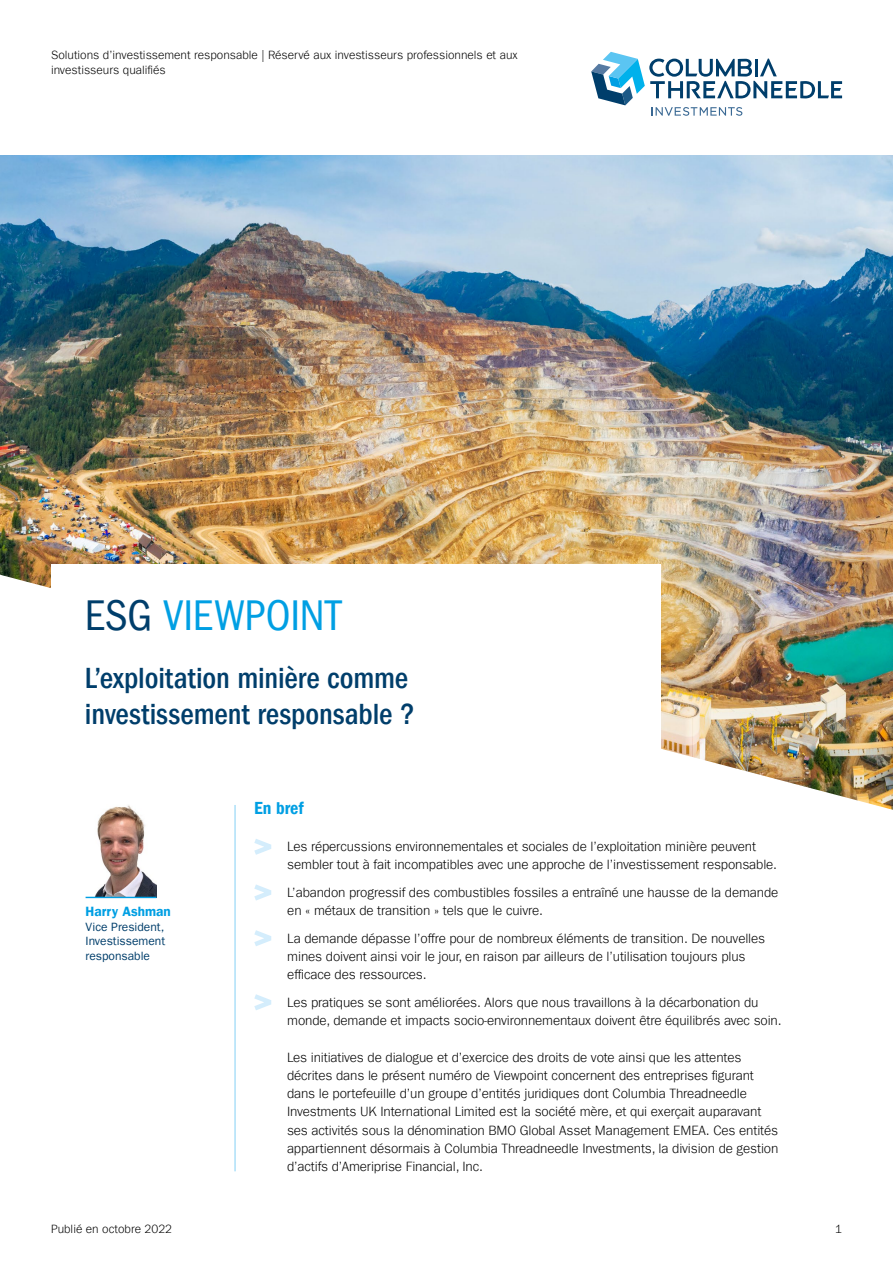
<style>
.page{position:relative;width:893px;height:1263px;background:#fff}
.page>*{position:absolute;margin:0;border:0;box-sizing:border-box;transform-origin:0 0}
.t1{font:condensed 44.1px "ITC Frank Gofor Ameriprise";letter-spacing:-.005em;color:#009fe3}
.t2{font:500 condensed 30px/36px "ITC Frank Gofor Ameriprise";color:#003e6b}
.t3{font:18px "ITC Frank Gofor Ameriprise Dm Cn";color:#009fe3}
.t4{font:300 13.5px/18.3px "ITC Frank Gofor Ameriprise";letter-spacing:-.01em;color:#000}
.t5{font:13.5px "ITC Frank Gofor Ameriprise Dm";color:#009fe3}
.t6{font:300 12px/15px "ITC Frank Gofor Ameriprise";color:#000}
.t7{font:12px/14.4px "ITC Frank Gofor Ameriprise";color:#003e6b;text-align:justify}
.s1{color:#003e6b}
</style>
<div class="page">
<svg style="left:591px;top:52px;width:251px;height:64px"></svg>
<img style="left:0;top:156px;width:893px;height:419px">
<img style="left:1px;top:575px;width:892px;height:597px">
<div style="left:51px;top:564px;width:609px;height:534px;background:#fff"></div>
<svg style="left:254px;top:839px;width:18px;height:16px"></svg>
<svg style="left:254px;top:884px;width:18px;height:17px"></svg>
<svg style="left:254px;top:930px;width:18px;height:16px"></svg>
<svg style="left:254px;top:994px;width:18px;height:16px"></svg>
<hr style="left:235px;top:805px;width:1px;height:366px;background:#83d0f5">
<img style="left:86px;top:805px;width:70px;height:92px">
<hr style="left:86px;top:897px;width:70px;height:1px;background:#009fe3">
<p class="t6" style="left:51px;top:48px;width:468px">Solutions d’investissement responsable | Réservé aux investisseurs professionnels et aux investisseurs qualifiés</p>
<h1 class="t1" style="left:85px;top:590px;width:258px"><span class="s1">ESG</span> VIEWPOINT</h1>
<h2 class="t2" style="left:85px;top:660px;width:331px">L’exploitation minière comme investissement responsable ?</h2>
<p class="t5" style="left:86px;top:904px;width:87px">Harry Ashman</p>
<p class="t7" style="left:86px;top:919px;width:81px">Vice President, Investissement responsable</p>
<p class="t6" style="left:51px;top:1221px;width:123px">Publié en octobre 2022</p>
<h3 class="t3" style="left:254px;top:798px;width:51px">En bref</h3>
<p class="t4" style="left:287px;top:837px;width:491px">Les répercussions environnementales et sociales de l’exploitation minière peuvent sembler tout à fait incompatibles avec une approche de l’investissement responsable.</p>
<p class="t4" style="left:287px;top:883px;width:492px">L’abandon progressif des combustibles fossiles a entraîné une hausse de la demande en « métaux de transition » tels que le cuivre.</p>
<p class="t4" style="left:287px;top:929px;width:479px">La demande dépasse l’offre pour de nombreux éléments de transition. De nouvelles mines doivent ainsi voir le jour, en raison par ailleurs de l’utilisation toujours plus efficace des ressources.</p>
<p class="t4" style="left:287px;top:993px;width:496px">Les pratiques se sont améliorées. Alors que nous travaillons à la décarbonation du monde, demande et impacts socio-environnementaux doivent être équilibrés avec soin.</p>
<p class="t4" style="left:287px;top:1048px;width:493px">Les initiatives de dialogue et d’exercice des droits de vote ainsi que les attentes décrites dans le présent numéro de Viewpoint concernent des entreprises figurant dans le portefeuille d’un groupe d’entités juridiques dont Columbia Threadneedle Investments UK International Limited est la société mère, et qui exerçait auparavant ses activités sous la dénomination BMO Global Asset Management EMEA. Ces entités appartiennent désormais à Columbia Threadneedle Investments, la division de gestion d’actifs d’Ameriprise Financial, Inc.</p>
<p class="t6" style="left:835px;top:1221px;width:8px">1</p>
</div>
